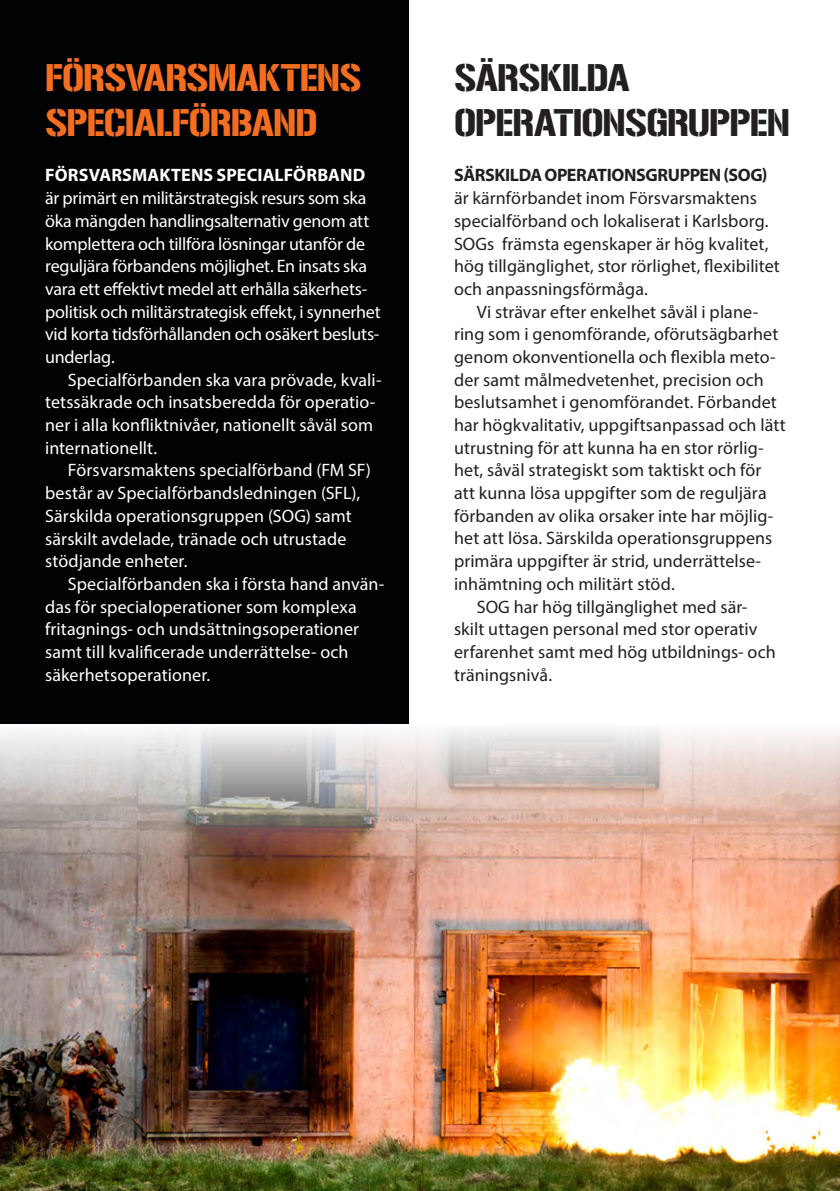
<style>
.page{position:relative;width:840px;height:1191px;background:#fff}
.page>*{position:absolute;margin:0;border:0;box-sizing:border-box;transform-origin:0 0}
.Bröd_vit_1stycke{font:34px/45.4px "Gunplay";letter-spacing:-.025em;color:#f36e21}
.Bröd_vit_1stycke-2{font:34px/45.4px "Gunplay";letter-spacing:-.03em;color:#231f20}
.Bröd_svart_indrag{font:18px/22.6px "Myriad Pro";letter-spacing:.005em;color:#231f20}
.Bröd_vit_indrag{font:18px/22.6px "Myriad Pro";letter-spacing:.005em;color:#fff}
.Bröd_vit_1stycke-3{font:18px/22.6px "Myriad Pro";letter-spacing:-.015em;color:#fff}
.Bröd_vit_1stycke-4{font:18px/22.6px "Myriad Pro";letter-spacing:.005em;color:#231f20}
.s1{font-weight:700}
</style>
<div class="page">
<div style="left:0;top:0;width:408px;height:723px;background:#010203"></div>
<img style="left:0;top:723px;width:839px;height:468px">
<p class="Bröd_vit_1stycke" style="left:45px;top:55px;width:318px">FÖRSVARSMAKTENS<br>SPECIALFÖRBAND</p>
<p class="Bröd_vit_1stycke-3" style="left:45px;top:164px;width:337px"><span class="s1">FÖRSVARSMAKTENS SPECIALFÖRBAND </span>är primärt en militärstrategisk resurs som ska öka mängden handlingsalternativ genom att komplettera och tillföra lösningar utanför de reguljära förbandens möjlighet. En insats ska vara ett effektivt medel att erhålla säkerhets&shy;politisk och militärstrategisk effekt, i synnerhet vid korta tidsförhållanden och osäkert besluts&shy;underlag.</p>
<p class="Bröd_vit_indrag" style="left:45px;top:368px;width:338px;text-indent:23px">Specialförbanden ska vara prövade, kvali&shy;tetssäkrade och insatsberedda för operatio&shy;ner i alla konfliktnivåer, nationellt såväl som internationellt.</p>
<p class="Bröd_vit_indrag" style="left:45px;top:459px;width:327px;text-indent:23px">Försvarsmaktens specialförband (FM SF) består av Specialförbandsledningen (SFL), Särskilda operationsgruppen (SOG) samt särskilt avdelade, tränade och utrustade stödjande enheter.</p>
<p class="Bröd_vit_indrag" style="left:45px;top:572px;width:340px;text-indent:23px">Specialförbanden ska i första hand använ&shy;das för specialoperationer som komplexa fritagnings- och undsättningsoperationer samt till kvalificerade underrättelse- och säkerhetsoperationer.</p>
<p class="Bröd_vit_1stycke-2" style="left:454px;top:55px;width:337px">SÄRSKILDA<br>OPERATIONSGRUPPEN</p>
<p class="Bröd_vit_1stycke-4" style="left:454px;top:164px;width:327px"><span class="s1">SÄRSKILDA OPERATIONSGRUPPEN (SOG) </span>är kärnförbandet inom Försvarsmaktens specialförband och lokaliserat i Karlsborg.<br>SOGs främsta egenskaper är hög kvalitet, hög tillgänglighet, stor rörlighet, flexibilitet och anpassningsförmåga.</p>
<p class="Bröd_svart_indrag" style="left:454px;top:300px;width:333px;text-indent:23px">Vi strävar efter enkelhet såväl i plane&shy;ring som i genomförande, oförutsägbarhet genom okonventionella och flexibla meto&shy;der samt målmedvetenhet, precision och beslutsamhet i genomförandet. Förbandet har högkvalitativ, uppgiftsanpassad och lätt utrustning för att kunna ha en stor rörlig&shy;het, såväl strategiskt som taktiskt och för att kunna lösa uppgifter som de reguljära förbanden av olika orsaker inte har möjlig&shy;het att lösa. Särskilda operationsgruppens primära uppgifter är strid, underrättelse&shy;inhämtning och militärt stöd.</p>
<p class="Bröd_svart_indrag" style="left:454px;top:595px;width:323px;text-indent:23px">SOG har hög tillgänglighet med sär&shy;skilt uttagen personal med stor operativ erfarenhet samt med hög utbildnings- och träningsnivå.</p>
</div>
